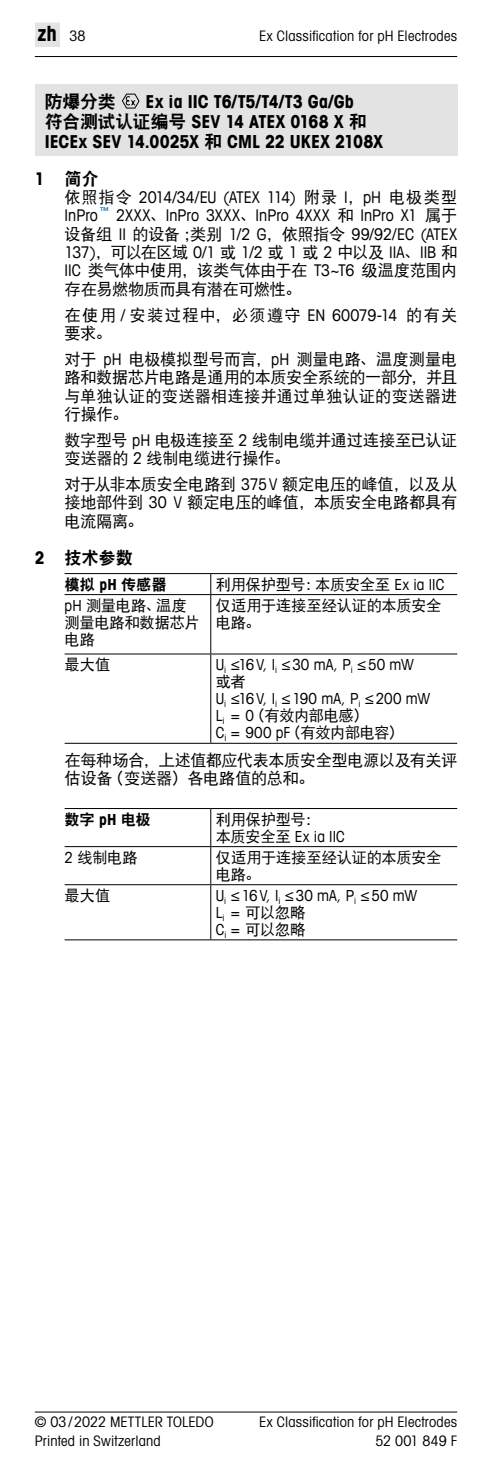
<style>
.page{position:relative;width:497px;height:1474px;background:#fff}
.page>*{position:absolute;margin:0;border:0;box-sizing:border-box;transform-origin:0 0}
._55_Language_code{font:21px "Avant Gardefor MT Bd";color:#000}
._09_Titel_Ex-classif{font:700 condensed 17.85px/20.1px "Avant Garde Com";color:#000}
._09_Titel_Ex-classif-2{font:17.85px "DFP Hei W9";color:#000}
._10_Title_1{font:17.5px "DFP Hei W9";letter-spacing:-.03em;color:#000}
._21_Body_Text_Abstan{font:16.1px/18.4px "DFP Hei W5";letter-spacing:-.02em;color:#000;text-align:justify}
._21_Body_Text_Abstan-2{font:condensed 16.1px/18.4px "Avant Garde Com";color:#000;text-align:justify}
._21_Body_Text_Abstan-3{font:16.1px/18.4px "DFP Hei W5";letter-spacing:.08em;color:#000}
._30_Table_body_text{font:15.4px/17.2px "DFP Hei W5";letter-spacing:-.02em;color:#000}
._30_Table_body_text-2{font:condensed 15.4px "Avant Garde Com";letter-spacing:-.005em;color:#000}
._30_Table_body_text-3{font:15.4px "DFP Hei W9";letter-spacing:-.015em;color:#000}
.t1{font:14.35px "Avant Gardefor MT Bk";letter-spacing:.01em;color:#000}
.s1{font-family:"DFP Hei W9";font-weight:400;font-stretch:normal}
.s2{font-family:"Avant Gardefor MT Bd";font-weight:400;font-stretch:normal}
.s3{font-family:"Avant Garde Com";font-weight:700;font-stretch:condensed}
.s4{font-family:"DFP Hei W5";font-stretch:normal}
.s5{font-family:"Avant Garde Com";font-stretch:condensed}
</style>
<div class="page">
<div style="left:35px;top:22px;width:25px;height:25px;background:#e3e3e3"></div>
<hr style="left:35px;top:56px;width:421px;height:1px;background:#000">
<hr style="left:35px;top:1411px;width:421px;height:1px;background:#000">
<hr style="left:64px;top:573px;width:146px;height:1px;background:#000">
<hr style="left:210px;top:573px;width:246px;height:1px;background:#000">
<svg style="left:210px;top:574px;width:1px;height:20px"></svg>
<hr style="left:64px;top:594px;width:146px;height:1px;background:#000">
<hr style="left:210px;top:594px;width:246px;height:1px;background:#000">
<hr style="left:210px;top:595px;width:1px;height:58px;background:#000">
<hr style="left:64px;top:653px;width:146px;height:1px;background:#000">
<hr style="left:210px;top:653px;width:246px;height:1px;background:#000">
<hr style="left:210px;top:654px;width:1px;height:89px;background:#000">
<hr style="left:64px;top:743px;width:146px;height:1px;background:#000">
<hr style="left:210px;top:743px;width:246px;height:1px;background:#000">
<hr style="left:64px;top:808px;width:146px;height:1px;background:#000">
<hr style="left:210px;top:808px;width:246px;height:1px;background:#000">
<hr style="left:64px;top:939px;width:146px;height:1px;background:#000">
<hr style="left:210px;top:939px;width:246px;height:1px;background:#000">
<hr style="left:210px;top:809px;width:1px;height:37px;background:#000">
<hr style="left:64px;top:846px;width:146px;height:1px;background:#000">
<hr style="left:210px;top:846px;width:246px;height:1px;background:#000">
<hr style="left:210px;top:847px;width:1px;height:37px;background:#000">
<hr style="left:64px;top:884px;width:146px;height:1px;background:#000">
<hr style="left:210px;top:884px;width:246px;height:1px;background:#000">
<hr style="left:210px;top:885px;width:1px;height:54px;background:#000">
<div style="left:35px;top:84px;width:421px;height:72px;background:#e3e3e3"></div>
<svg style="left:122px;top:94px;width:17px;height:14px"></svg>
<hr style="left:0;top:22px;width:346px;height:1px;background:#fff">
<p class="_55_Language_code" style="left:37px;top:20px;width:21px">zh</p>
<p class="t1" style="left:69px;top:27px;width:18px">38</p>
<p class="t1" style="left:259px;top:27px;width:199px">Ex Classification for pH Electrodes</p>
<p class="_09_Titel_Ex-classif-2" style="left:45px;top:92px;width:72px">防爆分类</p>
<p class="_09_Titel_Ex-classif" style="left:45px;top:91px;width:339px;text-indent:101px">Ex ia IIC T6/T5/T4/T3 Ga/Gb<br><span class="s1">符合测试认证编号</span> SEV 14 ATEX 0168 X <span class="s1">和<br></span>IECEx SEV 14.0025X <span class="s1">和</span> <span class="s2">CML 22 UKEX 2108X</span></p>
<p class="_10_Title_1" style="left:35px;top:169px;width:66px"><span class="s3">1</span> 简介</p>
<p class="_21_Body_Text_Abstan-2" style="left:64px;top:187px;width:393px"><span class="s4">依照指令</span> 2014/34/EU (ATEX 114) <span class="s4">附录</span> I<span class="s4">，</span>pH <span class="s4">电极类型</span>InPro <sup>™</sup> 2XXX<span class="s4">、</span>InPro 3XXX<span class="s4">、</span>InPro 4XXX <span class="s4">和</span> InPro X1 <span class="s4">属于设备组</span> II <span class="s4">的设备；类别</span> 1/2 G<span class="s4">，依照指令</span> 99/92/EC (ATEX 137)<span class="s4">，可以在区域</span> 0/1 <span class="s4">或</span> 1/2 <span class="s4">或</span> 1 <span class="s4">或</span> 2 <span class="s4">中以及</span> IIA<span class="s4">、</span>IIB <span class="s4">和</span>IIC <span class="s4">类气体中使用，该类气体由于在</span> T3~T6 <span class="s4">级温度范围内存在易燃物质而具有潜在可燃性。</span></p>
<p class="_21_Body_Text_Abstan-3" style="left:64px;top:305px;width:393px">在使用 <span class="s5">/</span> 安装过程中，必须遵守 <span class="s5">EN 60079-14</span> 的有关要求。</p>
<p class="_21_Body_Text_Abstan" style="left:64px;top:349px;width:393px">对于 <span class="s5">pH</span> 电极模拟型号而言，<span class="s5">pH</span> 测量电路、温度测量电路和数据芯片电路是通用的本质安全系统的一部分，并且与单独认证的变送器相连接并通过单独认证的变送器进行操作。</p>
<p class="_21_Body_Text_Abstan" style="left:64px;top:430px;width:393px">数字型号 <span class="s5">pH</span> 电极连接至 <span class="s5">2</span> 线制电缆并通过连接至已认证变送器的 <span class="s5">2</span> 线制电缆进行操作。</p>
<p class="_21_Body_Text_Abstan" style="left:64px;top:475px;width:393px">对于从非本质安全电路到 <span class="s5">375 V</span> 额定电压的峰值，以及从接地部件到 <span class="s5">30 V</span> 额定电压的峰值，本质安全电路都具有电流隔离。</p>
<p class="_10_Title_1" style="left:35px;top:548px;width:100px"><span class="s3">2</span> 技术参数</p>
<p class="_30_Table_body_text-3" style="left:64px;top:576px;width:103px">模拟 <span class="s3">pH</span> 传感器</p>
<p class="_30_Table_body_text" style="left:215px;top:575px;width:230px">利用保护型号：本质安全至 <span class="s5">Ex ia IIC</span></p>
<p class="_30_Table_body_text" style="left:64px;top:596px;width:136px"><span class="s5">pH</span> 测量电路、温度测量电路和数据芯片电路</p>
<p class="_30_Table_body_text" style="left:215px;top:596px;width:227px">仅适用于连接至经认证的本质安全电路。</p>
<p class="_30_Table_body_text" style="left:64px;top:655px;width:47px">最大值</p>
<p class="_30_Table_body_text-2" style="left:215px;top:655px;width:199px">U<sub>i</sub> ≤16 V, I<sub>i</sub> ≤ 30 mA, P<sub>i</sub> ≤ 50 mW</p>
<p class="_30_Table_body_text" style="left:215px;top:672px;width:32px">或者</p>
<p class="_30_Table_body_text-2" style="left:215px;top:689px;width:216px">U<sub>i</sub> ≤16 V, I<sub>i</sub> ≤ 190 mA, P<sub>i</sub> ≤ 200 mW</p>
<p class="_30_Table_body_text" style="left:215px;top:707px;width:154px"><span class="s5">L</span><sub>i</sub> <span class="s5">= 0</span>（有效内部电感）</p>
<p class="_30_Table_body_text" style="left:215px;top:724px;width:189px"><span class="s5">C</span><sub>i</sub> <span class="s5">= 900 pF</span>（有效内部电容）</p>
<p class="_21_Body_Text_Abstan" style="left:64px;top:750px;width:393px">在每种场合，上述值都应代表本质安全型电源以及有关评估设备（变送器）各电路值的总和。</p>
<p class="_30_Table_body_text-3" style="left:64px;top:810px;width:87px">数字 <span class="s3">pH</span> 电极</p>
<p class="_30_Table_body_text" style="left:215px;top:810px;width:130px">利用保护型号：<br>本质安全至 <span class="s5">Ex ia IIC</span></p>
<p class="_30_Table_body_text" style="left:64px;top:848px;width:75px"><span class="s5">2</span> 线制电路</p>
<p class="_30_Table_body_text" style="left:215px;top:848px;width:227px">仅适用于连接至经认证的本质安全电路。</p>
<p class="_30_Table_body_text" style="left:64px;top:886px;width:47px">最大值</p>
<p class="_30_Table_body_text-2" style="left:215px;top:885px;width:203px">U<sub>i</sub> ≤ 16 V, I<sub>i</sub> ≤ 30 mA, P<sub>i</sub> ≤ 50 mW</p>
<p class="_30_Table_body_text" style="left:215px;top:903px;width:91px"><span class="s5">L</span><sub>i</sub> <span class="s5">=</span> 可以忽略</p>
<p class="_30_Table_body_text" style="left:215px;top:920px;width:91px"><span class="s5">C</span><sub>i</sub> <span class="s5">=</span> 可以忽略</p>
<p class="t1" style="left:35px;top:1413px;width:180px">© 03/2022 METTLER TOLEDO</p>
<p class="t1" style="left:259px;top:1413px;width:199px">Ex Classification for pH Electrodes</p>
<p class="t1" style="left:35px;top:1431px;width:127px">Printed in Switzerland</p>
<p class="t1" style="left:375px;top:1431px;width:83px">52 001 849 F</p>
</div>
